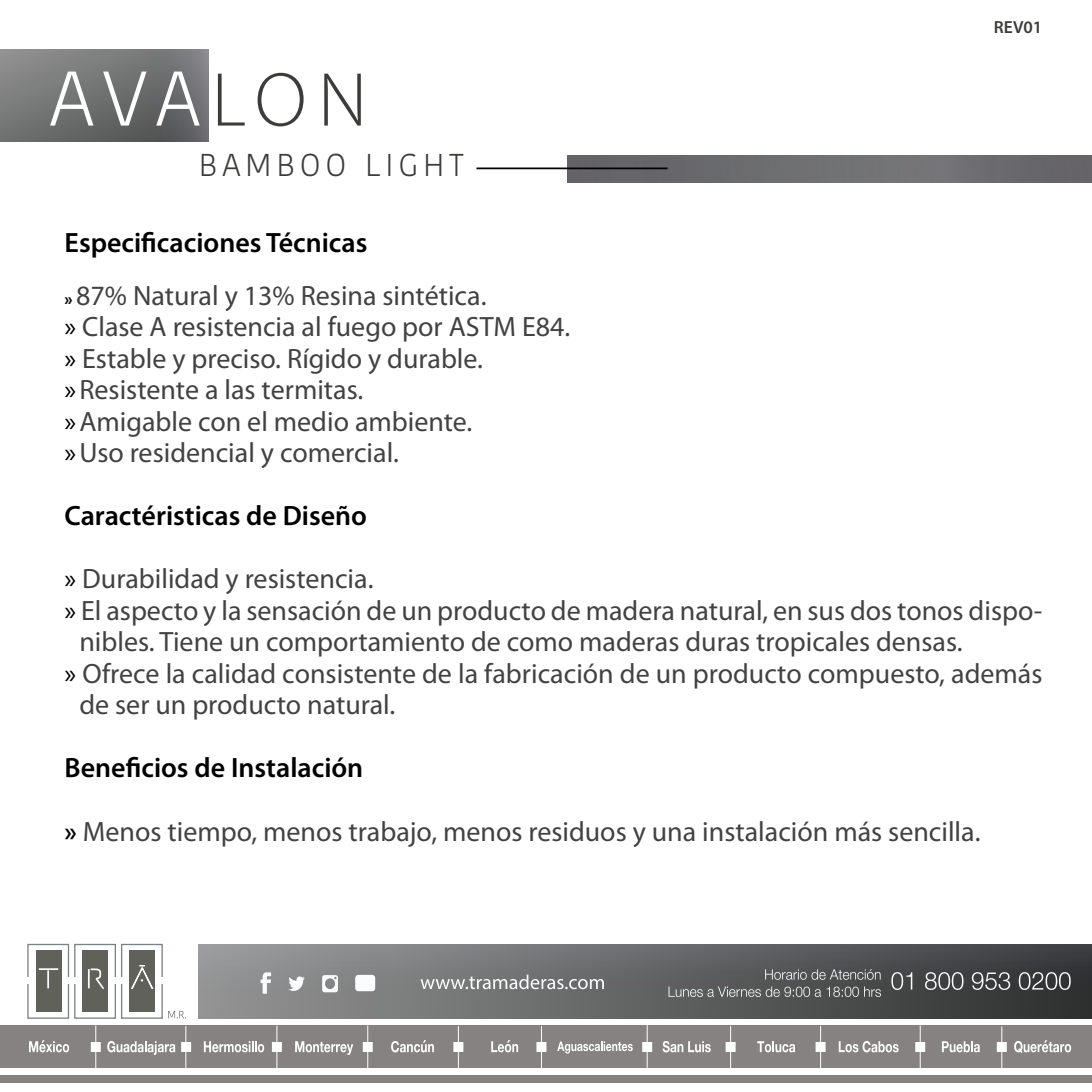
<style>
.page{position:relative;width:1092px;height:1092px;background:#fff}
.page>*{position:absolute;margin:0;border:0;box-sizing:border-box;transform-origin:0 0}
.t1{font:300 77px "Kohinoor Devanagari";color:#fff}
.t2{font:300 31.5px "Kohinoor Devanagari";letter-spacing:.15em;color:#3c3c3b}
.t3{font:28px/31.5px "Myriad Pro";color:#424242}
.t4{font:600 28px "Myriad Pro";color:#000}
.t5{font:600 17.5px "Myriad Pro";color:#3c3c3b}
.s1{font-family:"Myriad Pro";color:#3c3c3b}
.s2{font-weight:600;color:#000}
.s3{font-weight:700;font-size:17.5px;color:#000}
.s4{color:#000}
</style>
<div class="page">
<svg style="left:0;top:50px;width:208px;height:91px;background:#717272"></svg>
<div style="left:566px;top:155px;width:525px;height:27px;background:#6b6b6e"></div>
<hr style="left:476px;top:167px;width:191px;height:2px;background:#000">
<div style="left:0;top:1075px;width:1091px;height:8px;background:#868282"></div>
<div style="left:0;top:1025px;width:1091px;height:42px;background:#868282"></div>
<hr style="left:95px;top:1025px;width:1px;height:42px;background:#fff">
<hr style="left:185px;top:1026px;width:1px;height:42px;background:#fff">
<hr style="left:276px;top:1025px;width:1px;height:42px;background:#fff">
<hr style="left:367px;top:1025px;width:1px;height:42px;background:#fff">
<hr style="left:458px;top:1026px;width:1px;height:42px;background:#fff">
<hr style="left:541px;top:1026px;width:1px;height:42px;background:#fff">
<hr style="left:646px;top:1025px;width:1px;height:42px;background:#fff">
<hr style="left:730px;top:1026px;width:1px;height:42px;background:#fff">
<hr style="left:820px;top:1026px;width:1px;height:42px;background:#fff">
<hr style="left:919px;top:1025px;width:1px;height:42px;background:#fff">
<hr style="left:1001px;top:1026px;width:1px;height:42px;background:#fff">
<div style="left:181px;top:1041px;width:10px;height:10px;background:#fff;border:2px solid #fff"></div>
<div style="left:91px;top:1041px;width:10px;height:10px;background:#fff;border:2px solid #fff"></div>
<div style="left:363px;top:1041px;width:10px;height:10px;background:#fff;border:2px solid #fff"></div>
<div style="left:272px;top:1041px;width:10px;height:10px;background:#fff;border:2px solid #fff"></div>
<div style="left:453px;top:1041px;width:10px;height:10px;background:#fff;border:2px solid #fff"></div>
<div style="left:536px;top:1041px;width:10px;height:10px;background:#fff;border:2px solid #fff"></div>
<div style="left:642px;top:1041px;width:10px;height:10px;background:#fff;border:2px solid #fff"></div>
<div style="left:725px;top:1041px;width:10px;height:10px;background:#fff;border:2px solid #fff"></div>
<div style="left:815px;top:1041px;width:10px;height:10px;background:#fff;border:2px solid #fff"></div>
<div style="left:915px;top:1041px;width:10px;height:10px;background:#fff;border:2px solid #fff"></div>
<div style="left:996px;top:1041px;width:10px;height:10px;background:#fff;border:2px solid #fff"></div>
<svg style="left:29px;top:1040px;width:40px;height:12px"></svg>
<svg style="left:107px;top:1041px;width:68px;height:13px"></svg>
<svg style="left:204px;top:1041px;width:60px;height:11px"></svg>
<svg style="left:295px;top:1041px;width:58px;height:13px"></svg>
<svg style="left:391px;top:1040px;width:43px;height:12px"></svg>
<svg style="left:491px;top:1040px;width:27px;height:12px"></svg>
<svg style="left:557px;top:1041px;width:75px;height:12px"></svg>
<svg style="left:662px;top:1041px;width:48px;height:11px"></svg>
<svg style="left:757px;top:1041px;width:38px;height:11px"></svg>
<svg style="left:838px;top:1041px;width:60px;height:11px"></svg>
<svg style="left:941px;top:1041px;width:38px;height:11px"></svg>
<svg style="left:1014px;top:1040px;width:57px;height:13px"></svg>
<div style="left:198px;top:944px;width:893px;height:74px;background:linear-gradient(to right,#979899,#333436)"></div>
<svg style="left:891px;top:972px;width:21px;height:17px"></svg>
<svg style="left:924px;top:972px;width:39px;height:17px"></svg>
<svg style="left:971px;top:972px;width:39px;height:17px"></svg>
<svg style="left:1018px;top:972px;width:52px;height:17px"></svg>
<svg style="left:765px;top:969px;width:115px;height:10px"></svg>
<svg style="left:668px;top:986px;width:212px;height:10px;background:#717272"></svg>
<svg style="left:420px;top:974px;width:184px;height:15px;background:#949495"></svg>
<svg style="left:260px;top:972px;width:11px;height:21px"></svg>
<svg style="left:288px;top:975px;width:17px;height:16px"></svg>
<div style="left:355px;top:974px;width:20px;height:17px;background:#fafcfd;border-radius:3px"></div>
<svg style="left:322px;top:975px;width:16px;height:17px"></svg>
<svg style="left:27px;top:943px;width:159px;height:76px"></svg>
<h1 class="t1" style="left:50px;top:54px;width:319px">AVA<span class="s1">LON</span></h1>
<p class="t2" style="left:199px;top:146px;width:266px">BAMBOO LIGHT</p>
<p class="t3" style="left:64px;top:216px;width:423px;line-height:52.5px"><span class="s2">Especificaciones Técnicas<br></span><span class="s3">»</span> 87% Natural y 13% Resina sintética.</p>
<p class="t3" style="left:64px;top:310px;width:507px"><span class="s4">»</span> Clase A resistencia al fuego por ASTM E84. <span class="s4">»</span> Estable y preciso. Rígido y durable. <span class="s4">»</span>Resistente a las termitas.<br><span class="s4">»</span>Amigable con el medio ambiente.<br><span class="s4">»</span>Uso residencial y comercial.</p>
<p class="t4" style="left:64px;top:498px;width:304px">Caractéristicas de Diseño</p>
<p class="t5" style="left:993px;top:16px;width:50px">REV01</p>
<p class="t3" style="left:64px;top:562px;width:310px"><span class="s4">»</span> Durabilidad y resistencia.</p>
<p class="t3" style="left:64px;top:594px;width:979px"><span class="s4">»</span> El aspecto y la sensación de un producto de madera natural, en sus dos tonos dispo-</p>
<p class="t3" style="left:79px;top:625px;width:884px">nibles. Tiene un comportamiento de como maderas duras tropicales densas.</p>
<p class="t3" style="left:65px;top:657px;width:979px"><span class="s4">»</span> Ofrece la calidad consistente de la fabricación de un producto compuesto, además</p>
<p class="t3" style="left:79px;top:688px;width:317px">de ser un producto natural.</p>
<p class="t4" style="left:65px;top:750px;width:300px">Beneficios de Instalación</p>
<p class="t3" style="left:65px;top:814px;width:917px"><span class="s2">»</span> Menos tiempo, menos trabajo, menos residuos y una instalación más sencilla.</p>
</div>
